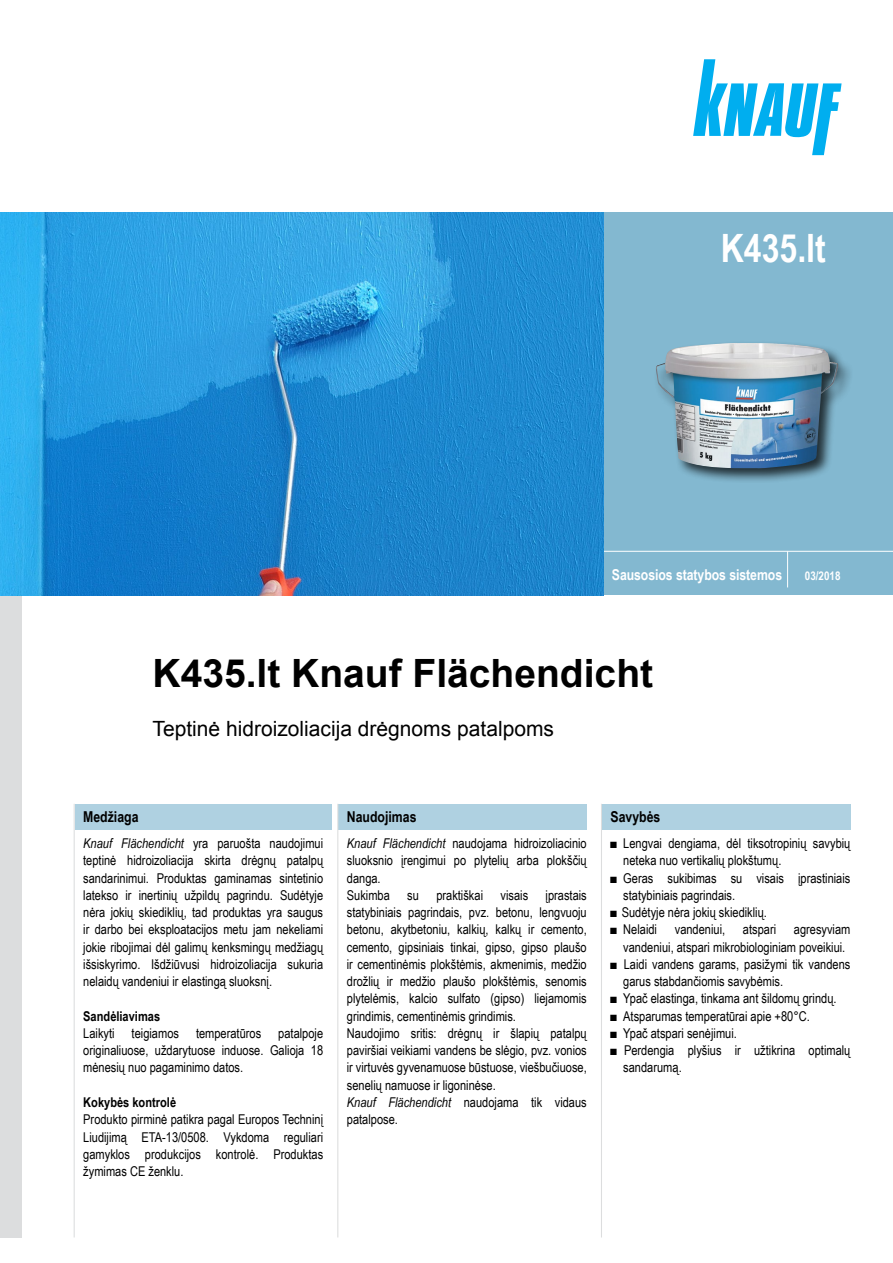
<style>
.page{position:relative;width:893px;height:1263px;background:#fff}
.page>*{position:absolute;margin:0;border:0;box-sizing:border-box;transform-origin:0 0}
.t1{font:700 39px "Arial";color:#000}
.t2{font:700 39px "Arial Narrow";color:#fff}
.t3{font:21px "Arial";color:#000}
.t4{font:700 15px "Arial Narrow";letter-spacing:-.005em;color:#fff}
.t5{font:700 15px "Arial Narrow";color:#000}
.t6{font:13.5px/17.2px "Arial Narrow";color:#000}
.t7{font:700 13.5px "Arial Narrow";color:#000}
.t8{font:700 12px "Arial Narrow";color:#fff}
.s1{font-style:italic}
</style>
<div class="page">
<div style="left:75px;top:804px;width:257px;height:25px;background:#afd1e1"></div>
<div style="left:338px;top:804px;width:249px;height:25px;background:#afd1e1"></div>
<div style="left:602px;top:804px;width:248px;height:25px;background:#afd1e1"></div>
<div style="left:0;top:594px;width:21px;height:643px;background:#dcddde"></div>
<svg style="left:693px;top:59px;width:149px;height:96px"></svg>
<div style="left:604px;top:212px;width:289px;height:383px;background:#83b8d0"></div>
<hr style="left:604px;top:551px;width:289px;height:1px;background:#fff">
<hr style="left:787px;top:551px;width:1px;height:36px;background:#fff">
<hr style="left:74px;top:804px;width:1px;height:433px;background:#dcddde">
<hr style="left:601px;top:804px;width:1px;height:433px;background:#dcddde">
<hr style="left:337px;top:804px;width:1px;height:433px;background:#dcddde">
<img style="left:0;top:213px;width:604px;height:382px">
<div style="left:653px;top:340px;width:200px;height:144px;background:#000;opacity:.75"></div>
<img style="left:656px;top:343px;width:182px;height:125px">
<h1 class="t2" style="left:721px;top:219px;width:107px">K435.lt</h1>
<p class="t4" style="left:612px;top:564px;width:172px">Sausosios statybos sistemos</p>
<p class="t8" style="left:805px;top:567px;width:37px">03/2018</p>
<h1 class="t1" style="left:152px;top:647px;width:502px">K435.lt Knauf Flächendicht</h1>
<h2 class="t3" style="left:152px;top:715px;width:403px">Teptinė hidroizoliacija drėgnoms patalpoms</h2>
<p class="t5" style="left:83px;top:805px;width:57px">Medžiaga</p>
<p class="t5" style="left:610px;top:805px;width:51px">Savybės</p>
<p class="t6" style="left:623px;top:834px;width:229px;text-indent:-13px">■ Lengvai dengiama, dėl tiksotropinių savybių neteka nuo vertikalių plokštumų.</p>
<p class="t6" style="left:623px;top:869px;width:229px;text-indent:-13px">■ Geras sukibimas su visais įprastiniais statybiniais pagrindais.</p>
<p class="t6" style="left:610px;top:903px;width:158px">■ Sudėtyje nėra jokių skiediklių.</p>
<p class="t6" style="left:610px;top:920px;width:48px">■ Nelaidi</p>
<p class="t6" style="left:675px;top:920px;width:52px">vandeniui,</p>
<p class="t6" style="left:743px;top:920px;width:35px">atspari</p>
<p class="t5" style="left:347px;top:805px;width:71px">Naudojimas</p>
<p class="t6" style="left:83px;top:834px;width:241px;text-align:justify"><span class="s1">Knauf Flächendicht</span> yra paruošta naudojimui teptinė hidroizoliacija skirta drėgnų patalpų sandarinimui. Produktas gaminamas sintetinio latekso ir inertinių užpildų pagrindu. Sudėtyje nėra jokių skiediklių, tad produktas yra saugus ir darbo bei eksploatacijos metu jam nekeliami jokie ribojimai dėl galimų kenksmingų medžiagų išsiskyrimo. Išdžiūvusi hidroizoliacija sukuria nelaidų vandeniui ir elastingą sluoksnį.</p>
<p class="t7" style="left:83px;top:1006px;width:78px">Sandėliavimas</p>
<p class="t6" style="left:83px;top:1024px;width:33px">Laikyti</p>
<p class="t6" style="left:132px;top:1024px;width:49px">teigiamos</p>
<p class="t6" style="left:196px;top:1024px;width:67px">temperatūros</p>
<p class="t6" style="left:347px;top:834px;width:241px"><span class="s1">Knauf Flächendicht</span> naudojama hidroizoliacinio sluoksnio įrengimui po plytelių arba plokščių danga.<br>Sukimba</p>
<p class="t6" style="left:407px;top:886px;width:13px">su</p>
<p class="t6" style="left:436px;top:886px;width:48px">praktiškai</p>
<p class="t6" style="left:500px;top:886px;width:29px">visais</p>
<p class="t6" style="left:347px;top:886px;width:241px;text-indent:199px">įprastais statybiniais pagrindais, pvz. betonu, lengvuoju betonu, akytbetoniu, kalkių, kalkų ir cemento, cemento, gipsiniais tinkai, gipso, gipso plaušo ir cementinėmis plokštėmis, akmenimis, medžio drožlių ir medžio plaušo plokštėmis, senomis plytelėmis, kalcio sulfato (gipso) liejamomis grindimis, cementinėmis grindimis.<br>Naudojimo sritis: drėgnų ir šlapių patalpų paviršiai veikiami vandens be slėgio, pvz. vonios ir virtuvės gyvenamuose būstuose, viešbučiuose, senelių namuose ir ligoninėse.<br><span class="s1">Knauf Flächendicht</span> naudojama tik vidaus patalpose.</p>
<p class="t6" style="left:623px;top:920px;width:229px;text-indent:171px">agresyviam vandeniui, atspari mikrobiologiniam poveikiui.</p>
<p class="t6" style="left:623px;top:955px;width:229px;text-indent:-13px">■ Laidi vandens garams, pasižymi tik vandens garus stabdančiomis savybėmis.</p>
<p class="t6" style="left:610px;top:989px;width:228px">■ Ypač elastinga, tinkama ant šildomų grindų.</p>
<p class="t6" style="left:610px;top:1007px;width:201px">■ Atsparumas temperatūrai apie +80°C.</p>
<p class="t6" style="left:610px;top:1024px;width:128px">■ Ypač atspari senėjimui.</p>
<p class="t6" style="left:623px;top:1041px;width:229px;text-indent:-13px">■ Perdengia plyšius ir užtikrina optimalų sandarumą.</p>
<p class="t6" style="left:83px;top:1024px;width:241px;text-align:justify;text-indent:195px">patalpoje originaliuose, uždarytuose induose. Galioja 18 mėnesių nuo pagaminimo datos.</p>
<p class="t7" style="left:83px;top:1092px;width:94px">Kokybės kontrolė</p>
<p class="t6" style="left:83px;top:1110px;width:241px;text-align:justify">Produkto pirminė patikra pagal Europos Techninį Liudijimą ETA-13/0508. Vykdoma reguliari gamyklos produkcijos kontrolė. Produktas žymimas CE ženklu.</p>
</div>
